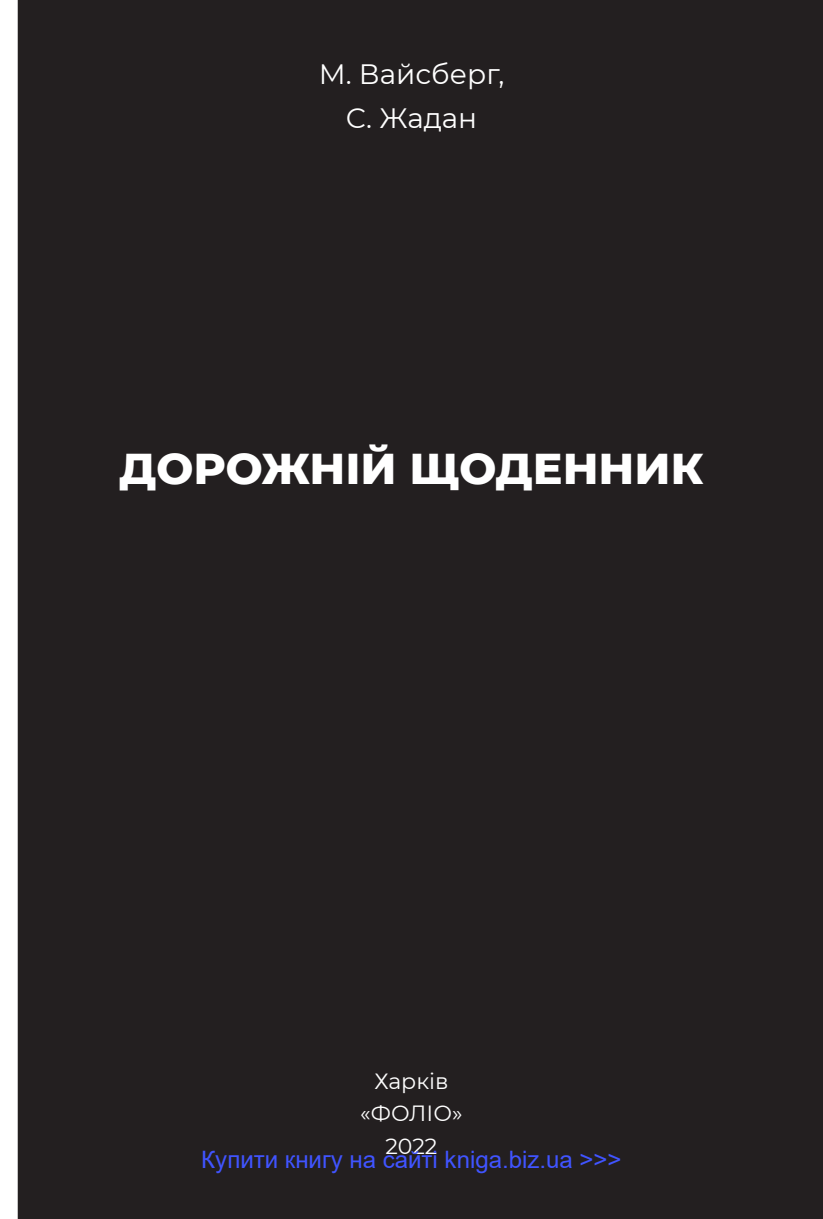
<style>
.page{position:relative;width:823px;height:1219px;background:#fff}
.page>*{position:absolute;margin:0;border:0;box-sizing:border-box;transform-origin:0 0}
.t1{font:800 44px "Montserrat";color:#fff}
.t2{font:28px/44.4px "Montserrat";color:#fff;text-align:center}
.t3{font:24px "Arial";color:#4054ff}
.t4{font:22px/32.4px "Montserrat";color:#fff;text-align:center}
</style>
<div class="page">
<div style="left:18px;top:0;width:804px;height:1219px;background:#231f20"></div>
<p class="t2" style="left:318px;top:51px;width:187px">М. Вайсберг,<br>С. Жадан</p>
<h1 class="t1" style="left:119px;top:436px;width:585px">ДОРОЖНІЙ ЩОДЕННИК</h1>
<p class="t4" style="left:360px;top:1064px;width:104px">Харків «ФОЛІО»<br>2022</p>
<p class="t3" style="left:201px;top:1143px;width:421px">Купити книгу на сайті kniga.biz.ua &gt;&gt;&gt;</p>
</div>
